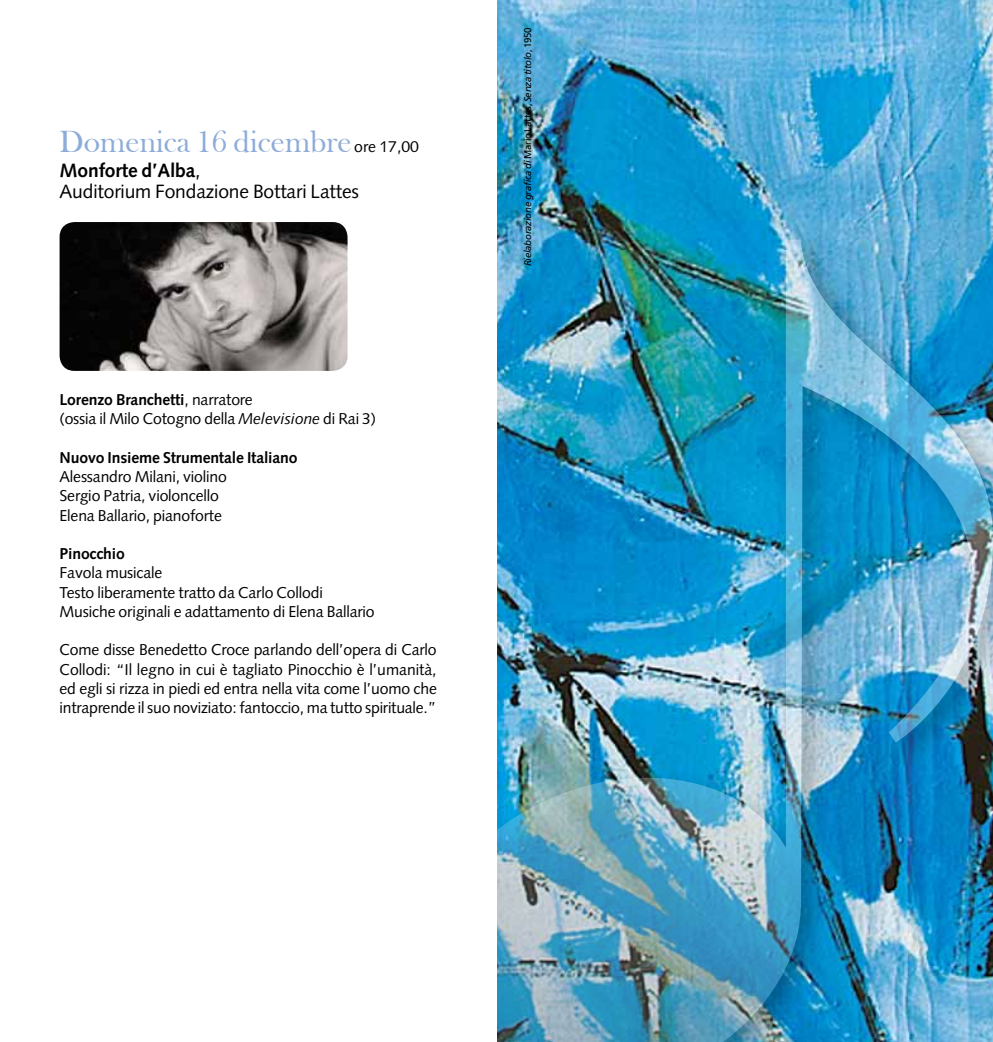
<style>
.page{position:relative;width:993px;height:1042px;background:#fff}
.page>*{position:absolute;margin:0;border:0;box-sizing:border-box;transform-origin:0 0}
.t1{font:31.5px "Bask Old Face";color:#8eacd9}
.t2{font:19.25px/21px "Syntax";letter-spacing:-.01em;color:#000}
.t3{font:15.75px/19.2px "Syntax";letter-spacing:-.01em;color:#000}
.t4{font:700 15.75px "Syntax";letter-spacing:-.01em;color:#000}
.t5{font:italic 9.62px "Frutiger";letter-spacing:-.03em;color:#000}
.s1{font-family:"Syntax";font-size:15.75px;color:#000}
.s2{font-weight:700}
.s3{font-style:italic}
.s4{font-style:normal}
</style>
<div class="page">
<img style="left:497px;top:0;width:495px;height:227px">
<img style="left:497px;top:239px;width:495px;height:803px">
<img style="left:60px;top:222px;width:287px;height:149px">
<h1 class="t1" style="left:60px;top:124px;width:361px">Domenica 16 dicembre <span class="s1">ore 17,00</span></h1>
<p class="t2" style="left:60px;top:159px;width:301px"><span class="s2">Monforte d’Alba</span>,<br>Auditorium Fondazione Bottari Lattes</p>
<p class="t3" style="left:60px;top:390px;width:318px"><span class="s2">Lorenzo Branchetti</span>, narratore<br>(ossia il Milo Cotogno della <span class="s3">Melevisione</span> di Rai 3)</p>
<p class="t4" style="left:60px;top:448px;width:239px">Nuovo Insieme Strumentale Italiano</p>
<p class="t3" style="left:60px;top:467px;width:169px">Alessandro Milani, violino<br>Sergio Patria, violoncello<br>Elena Ballario, pianoforte</p>
<p class="t4" style="left:60px;top:545px;width:67px">Pinocchio</p>
<p class="t3" style="left:60px;top:563px;width:316px">Favola musicale<br>Testo liberamente tratto da Carlo Collodi<br>Musiche originali e adattamento di Elena Ballario</p>
<p class="t3" style="left:60px;top:640px;width:379px;text-align:justify">Come disse Benedetto Croce parlando dell’opera di Carlo Collodi: “Il legno in cui è tagliato Pinocchio è l’umanità, ed egli si rizza in piedi ed entra nella vita come l’uomo che intraprende il suo noviziato: fantoccio, ma tutto spirituale.”</p>
<p class="t5" style="left:522px;top:266px;width:240px;rotate:-90deg">Rielaborazione grafica di <span class="s4">Mario Lattes,</span> Senza titolo<span class="s4">, 1950</span></p>
</div>
